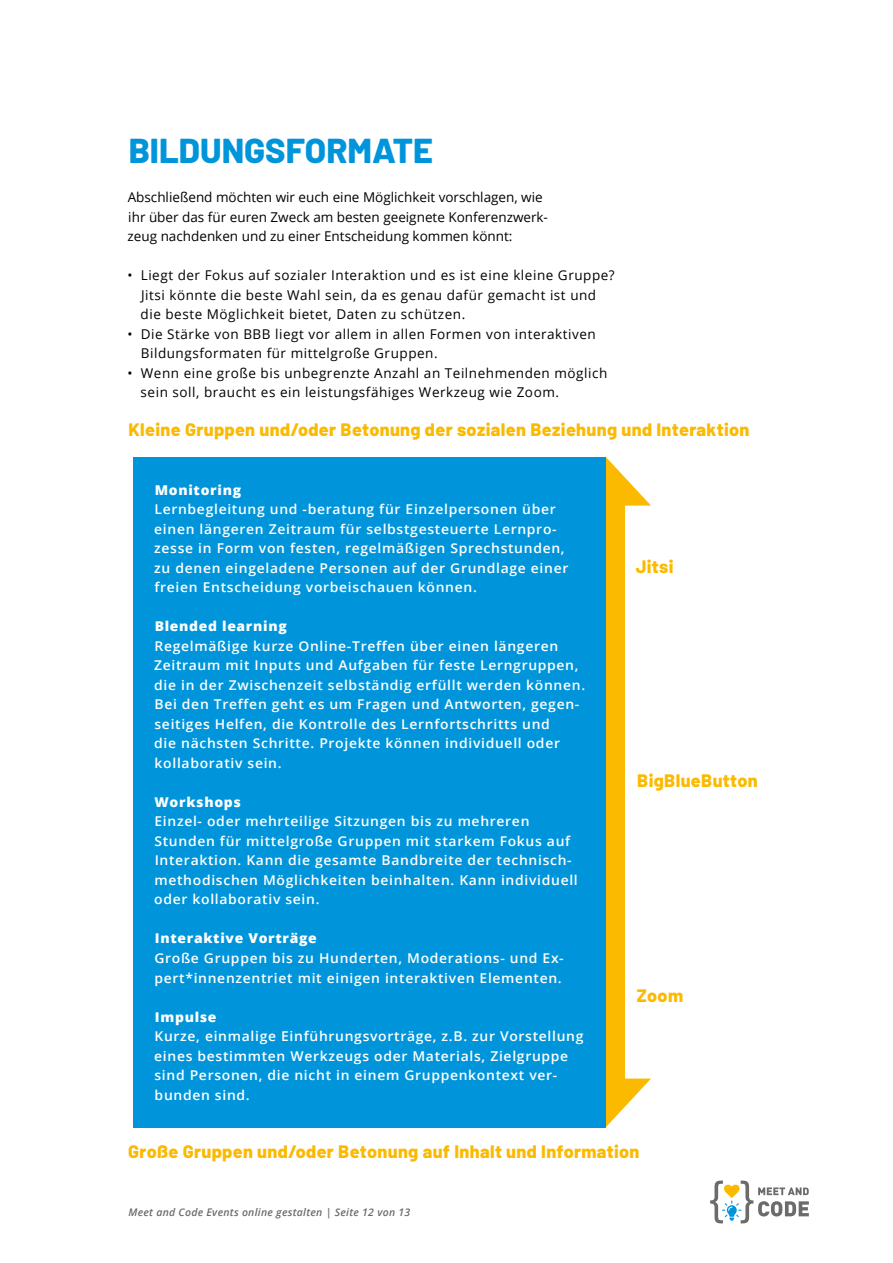
<style>
.page{position:relative;width:893px;height:1263px;background:#fff}
.page>*{position:absolute;margin:0;border:0;box-sizing:border-box;transform-origin:0 0}
.t1{font:800 34.5px "Barlow";color:#0095db}
.t2{font:800 18px "Barlow";letter-spacing:.02em;color:#fbba00}
.t3{font:600 13.5px/19.5px "Open Sans";letter-spacing:.05em;color:#fff}
.t4{font:13.5px/19.5px "Open Sans";letter-spacing:.04em;color:#000}
.t5{font:13.5px/19.5px "Open Sans";color:#000}
.t6{font:800 13.5px "Open Sans";letter-spacing:.05em;color:#fff}
.t7{font:italic 600 10.5px "Open Sans";letter-spacing:.025em;color:#6b6b6a}
</style>
<div class="page">
<svg style="left:710px;top:1180px;width:99px;height:43px"></svg>
<div style="left:586px;top:490px;width:39px;height:604px;background:#fbba00"></div>
<svg style="left:605px;top:457px;width:46px;height:49px"></svg>
<svg style="left:605px;top:1078px;width:46px;height:49px"></svg>
<div style="left:133px;top:457px;width:472px;height:670px;background:#0095db"></div>
<h1 class="t1" style="left:129px;top:129px;width:306px">BILDUNGSFORMATE</h1>
<p class="t5" style="left:128px;top:187px;width:422px">Abschließend möchten wir euch eine Möglichkeit vorschlagen, wie ihr über das für euren Zweck am besten geeignete Konferenzwerk&shy;zeug nachdenken und zu einer Entscheidung kommen könnt:</p>
<p class="t4" style="left:141px;top:265px;width:476px;text-indent:-13px">• Liegt der Fokus auf sozialer Interaktion und es ist eine kleine Gruppe?<br>Jitsi könnte die beste Wahl sein, da es genau dafür gemacht ist und die beste Möglichkeit bietet, Daten zu schützen.</p>
<p class="t4" style="left:141px;top:324px;width:456px;text-indent:-13px">• Die Stärke von BBB liegt vor allem in allen Formen von interaktiven<br>Bildungsformaten für mittelgroße Gruppen.</p>
<p class="t4" style="left:141px;top:363px;width:468px;text-indent:-13px">• Wenn eine große bis unbegrenzte Anzahl an Teilnehmenden möglich sein soll, braucht es ein leistungsfähiges Werkzeug wie Zoom.</p>
<h2 class="t2" style="left:128px;top:418px;width:623px">Kleine Gruppen und/oder Betonung der sozialen Beziehung und Interaktion</h2>
<p class="t6" style="left:155px;top:480px;width:88px">Monitoring</p>
<p class="t3" style="left:154px;top:499px;width:416px">Lernbegleitung und -beratung für Einzelpersonen über einen längeren Zeitraum für selbstgesteuerte Lernpro&shy;zesse in Form von festen, regelmäßigen Sprechstunden, zu denen eingeladene Personen auf der Grundlage einer freien Entscheidung vorbeischauen können.</p>
<p class="t6" style="left:155px;top:616px;width:134px">Blended learning</p>
<p class="t3" style="left:154px;top:636px;width:433px">Regelmäßige kurze Online-Treffen über einen längeren Zeitraum mit Inputs und Aufgaben für feste Lerngruppen, die in der Zwischenzeit selbständig erfüllt werden können.<br>Bei den Treffen geht es um Fragen und Antworten, gegen&shy;seitiges Helfen, die Kontrolle des Lernfortschritts und<br>die nächsten Schritte. Projekte können individuell oder kollaborativ sein.</p>
<p class="t6" style="left:154px;top:792px;width:88px">Workshops</p>
<p class="t3" style="left:154px;top:811px;width:425px">Einzel- oder mehrteilige Sitzungen bis zu mehreren Stunden für mittelgroße Gruppen mit starkem Fokus auf Interaktion. Kann die gesamte Bandbreite der technisch&shy;methodischen Möglichkeiten beinhalten. Kann individuell oder kollaborativ sein.</p>
<p class="t6" style="left:155px;top:928px;width:163px">Interaktive Vorträge</p>
<p class="t3" style="left:154px;top:948px;width:411px">Große Gruppen bis zu Hunderten, Moderations- und Ex&shy;pert*innenzentriet mit einigen interaktiven Elementen.</p>
<p class="t6" style="left:155px;top:1006px;width:63px">Impulse</p>
<p class="t3" style="left:154px;top:1026px;width:431px">Kurze, einmalige Einführungsvorträge, z.B. zur Vorstellung eines bestimmten Werkzeugs oder Materials, Zielgruppe sind Personen, die nicht in einem Gruppenkontext ver&shy;bunden sind.</p>
<h2 class="t2" style="left:636px;top:555px;width:39px">Jitsi</h2>
<h2 class="t2" style="left:637px;top:769px;width:122px">BigBlueButton</h2>
<h2 class="t2" style="left:637px;top:984px;width:48px">Zoom</h2>
<h2 class="t2" style="left:128px;top:1140px;width:513px">Große Gruppen und/oder Betonung auf Inhalt und Information</h2>
<p class="t7" style="left:128px;top:1205px;width:283px">Meet and Code Events online gestalten | Seite 12 von 13</p>
</div>
